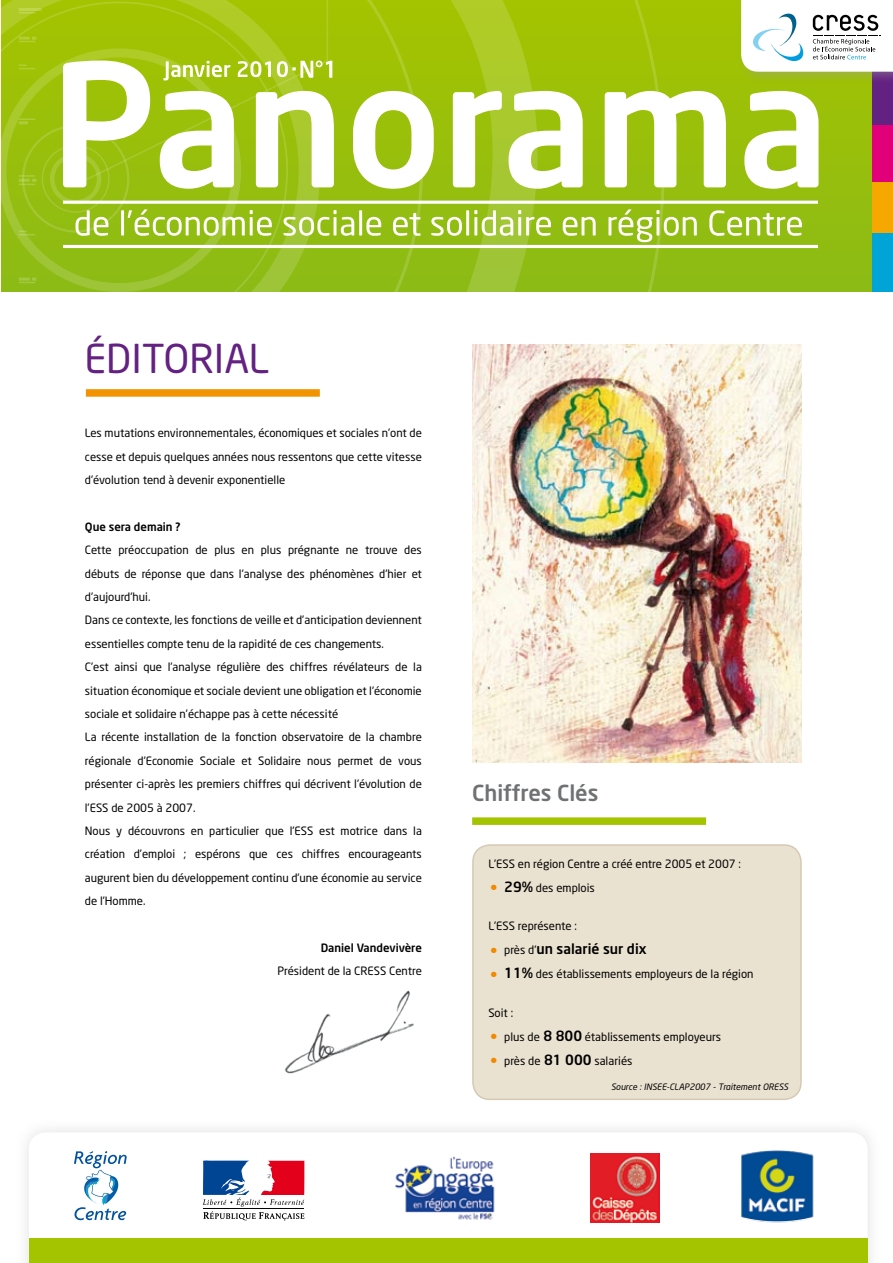
<style>
.page{position:relative;width:893px;height:1263px;background:#fff}
.page>*{position:absolute;margin:0;border:0;box-sizing:border-box;transform-origin:0 0}
.t1{font:39.3px "Neo Sans";color:#632181}
.t2{font:500 21.9px "Neo Sans";color:#707173}
.t3{font:500 13.95px "Neo Sans";color:#000}
.t4{font:11.4px/23.4px "Neo Sans";color:#000;text-align:justify}
.t5{font:500 11.4px "Neo Sans";color:#000}
.t6{font:italic 8.7px "Neo Sans";color:#000}
.s1{font-family:"Century Gothic";font-weight:700;font-size:18px;color:#f08a00}
.s2{font-weight:500;font-size:13.95px}
.s3{font-weight:400;font-size:11.4px}
</style>
<div class="page">
<div style="left:473px;top:845px;width:328px;height:254px;background:#eae2d0;border-radius:17px"></div>
<div style="left:472px;top:844px;width:330px;height:256px;border:2px solid #d5c9b4;border-radius:17px"></div>
<div style="left:14px;top:1117px;width:875px;height:146px;background:#9c9d9f;opacity:.3"></div>
<svg style="left:29px;top:1153px;width:839px;height:86px"></svg>
<div style="left:472px;top:817px;width:234px;height:8px;background:#a4c400"></div>
<div style="left:29px;top:1239px;width:839px;height:24px;background:#a4c400"></div>
<svg style="left:1px;top:0;width:75px;height:292px;background:#a1c421"></svg>
<img style="left:472px;top:344px;width:329px;height:418px">
<div style="left:86px;top:389px;width:234px;height:8px;background:#f29400"></div>
<img style="left:590px;top:1153px;width:69px;height:69px">
<svg style="left:74px;top:1151px;width:53px;height:69px"></svg>
<svg style="left:203px;top:1161px;width:101px;height:59px"></svg>
<img style="left:390px;top:1153px;width:113px;height:72px">
<img style="left:729px;top:1150px;width:97px;height:80px">
<img style="left:285px;top:990px;width:129px;height:84px">
<svg style="left:76px;top:0;width:817px;height:292px"></svg>
<h1 class="t1" style="left:85px;top:335px;width:186px">ÉDITORIAL</h1>
<p class="t4" style="left:85px;top:421px;width:338px">Les mutations environnementales, économiques et sociales n’ont de cesse et depuis quelques années nous ressentons que cette vitesse d’évolution tend à devenir exponentielle</p>
<p class="t5" style="left:85px;top:519px;width:97px">Que sera demain ?</p>
<p class="t4" style="left:85px;top:538px;width:339px;text-align:left">Cette préoccupation de plus en plus prégnante ne trouve des débuts de réponse que dans l’analyse des phénomènes d’hier et d’aujourd’hui.<br>Dans ce contexte, les fonctions de veille et d’anticipation deviennent essentielles compte tenu de la rapidité de ces changements.<br>C’est ainsi que l’analyse régulière des chiffres révélateurs de la situation économique et sociale devient une obligation et l’économie sociale et solidaire n’échappe pas à cette nécessité<br>La récente installation de la fonction observatoire de la chambre régionale d’Economie Sociale et Solidaire nous permet de vous présenter ci-après les premiers chiffres qui décrivent l’évolution de l’ESS de 2005 à 2007.<br>Nous y découvrons en particulier que l’ESS est motrice dans la création d’emploi ; espérons que ces chiffres encourageants augurent bien du développement continu d’une économie au service de l’Homme.</p>
<p class="t5" style="left:321px;top:940px;width:103px">Daniel Vandevivère</p>
<p class="t4" style="left:277px;top:959px;width:146px">Président de la CRESS Centre</p>
<h2 class="t2" style="left:472px;top:779px;width:128px">Chiffres Clés</h2>
<p class="t4" style="left:488px;top:852px;width:254px">L’ESS en région Centre a créé entre 2005 et 2007 :</p>
<p class="t4" style="left:488px;top:876px;width:108px"><span class="s1">•</span> <span class="s2">29%</span> des emplois</p>
<p class="t4" style="left:488px;top:914px;width:90px">L’ESS représente :</p>
<p class="t3" style="left:488px;top:940px;width:160px"><span class="s1">•</span> <span class="s3">près d’</span>un salarié sur dix</p>
<p class="t4" style="left:488px;top:962px;width:267px"><span class="s1">•</span> <span class="s2">11%</span> des établissements employeurs de la région</p>
<p class="t4" style="left:488px;top:1001px;width:26px">Soit :</p>
<p class="t4" style="left:488px;top:1025px;width:234px"><span class="s1">•</span> plus de <span class="s2">8 800</span> établissements employeurs</p>
<p class="t4" style="left:488px;top:1049px;width:146px"><span class="s1">•</span> près de <span class="s2">81 000</span> salariés</p>
<p class="t6" style="left:611px;top:1081px;width:179px">Source : INSEE-CLAP2007 - Traitement ORESS</p>
</div>
